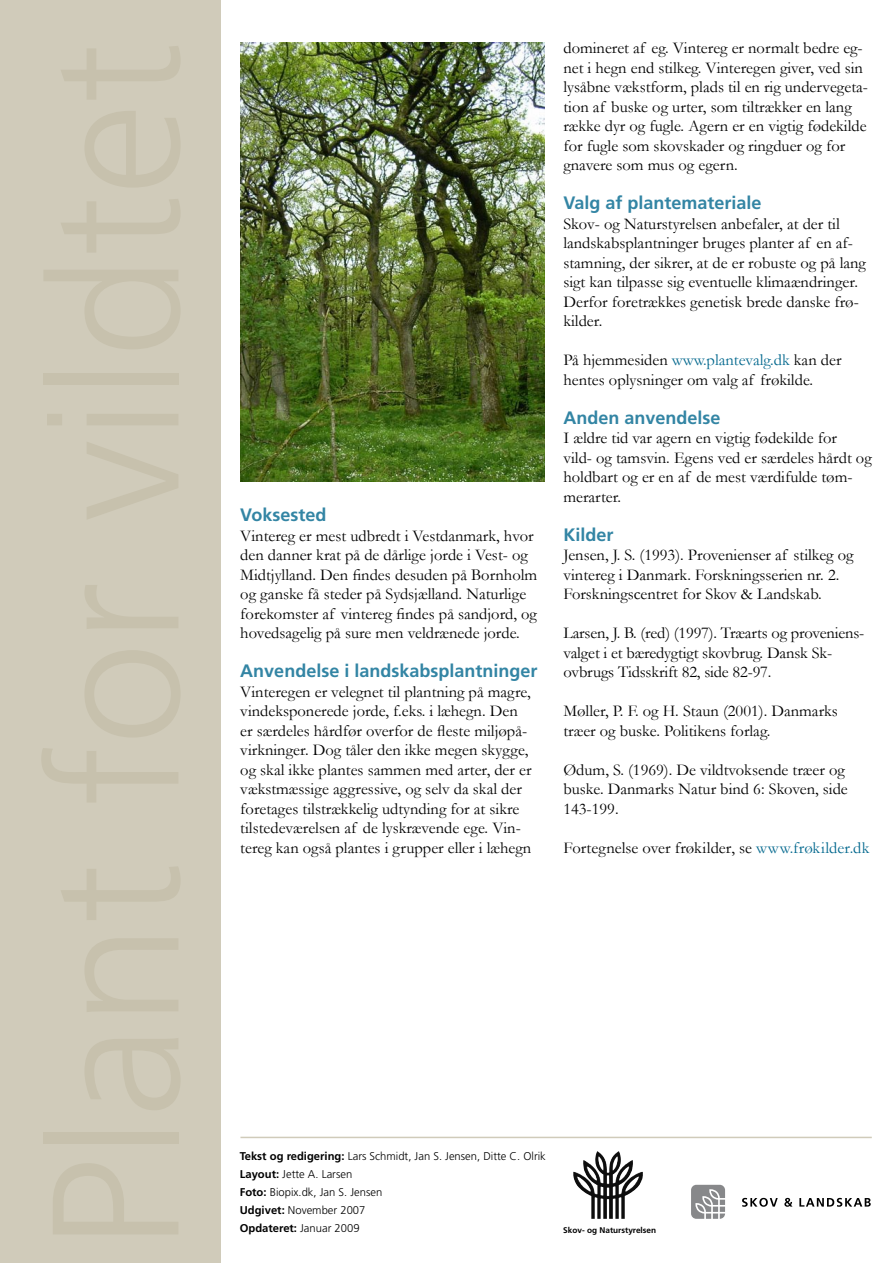
<style>
.page{position:relative;width:893px;height:1263px;background:#fff}
.page>*{position:absolute;margin:0;border:0;box-sizing:border-box;transform-origin:0 0}
.Underrubrik_1{font:700 18px "Frutiger LT Std";color:#3385a4}
.Brødtekst{font:16.5px/19.5px "Garamond";color:#000}
.Billedtekst{font:300 11.25px/18px "Frutiger LT Std";color:#000}
.Brødtekst-2{font:700 8.25px "Frutiger LT Std";color:#000}
.s1{color:#00678d}
.s2{font-weight:700}
</style>
<div class="page">
<div style="left:0;top:0;width:220px;height:1263px;background:#d0cbba"></div>
<hr style="left:240px;top:1137px;width:632px;height:1px;background:#d0cbba">
<img style="left:240px;top:43px;width:304px;height:439px">
<img style="left:583px;top:1151px;width:36px;height:32px">
<svg style="left:742px;top:1198px;width:36px;height:9px"></svg>
<svg style="left:784px;top:1198px;width:8px;height:9px"></svg>
<svg style="left:799px;top:1198px;width:72px;height:9px"></svg>
<svg style="left:689px;top:1183px;width:38px;height:37px"></svg>
<svg style="left:691px;top:1185px;width:34px;height:34px"></svg>
<p class="Underrubrik_1" style="left:240px;top:504px;width:88px">Voksested</p>
<p class="Brødtekst" style="left:240px;top:525px;width:298px">Vintereg er mest udbredt i Vestdanmark, hvor den danner krat på de dårlige jorde i Vest- og Midtjylland. Den findes desuden på Bornholm og ganske få steder på Sydsjælland. Naturlige forekomster af vintereg findes på sandjord, og hovedsagelig på sure men veldrænede jorde.</p>
<p class="Underrubrik_1" style="left:240px;top:660px;width:299px">Anvendelse i landskabsplantninger</p>
<p class="Brødtekst" style="left:240px;top:681px;width:293px">Vinteregen er velegnet til plantning på magre, vindeksponerede jorde, f.eks. i læhegn. Den er særdeles hårdfør overfor de fleste miljøpå&shy;virkninger. Dog tåler den ikke megen skygge, og skal ikke plantes sammen med arter, der er vækstmæssige aggressive, og selv da skal der foretages tilstrækkelig udtynding for at sikre tilstedeværelsen af de lyskrævende ege. Vin&shy;tereg kan også plantes i grupper eller i læhegn</p>
<p class="Brødtekst" style="left:563px;top:38px;width:306px">domineret af eg. Vintereg er normalt bedre eg&shy;net i hegn end stilkeg. Vinteregen giver, ved sin lysåbne vækstform, plads til en rig undervegeta&shy;tion af buske og urter, som tiltrækker en lang række dyr og fugle. Agern er en vigtig fødekilde for fugle som skovskader og ringduer og for gnavere som mus og egern.</p>
<p class="Underrubrik_1" style="left:563px;top:192px;width:200px">Valg af plantemateriale</p>
<p class="Brødtekst" style="left:563px;top:213px;width:304px">Skov- og Naturstyrelsen anbefaler, at der til landskabsplantninger bruges planter af en af&shy;stamning, der sikrer, at de er robuste og på lang sigt kan tilpasse sig eventuelle klimaændringer.<br>Derfor foretrækkes genetisk brede danske frø&shy;kilder.</p>
<p class="Brødtekst" style="left:563px;top:350px;width:280px">På hjemmesiden <span class="s1">www.plantevalg.dk</span> kan der hentes oplysninger om valg af frøkilde.</p>
<p class="Underrubrik_1" style="left:563px;top:407px;width:159px">Anden anvendelse</p>
<p class="Brødtekst" style="left:563px;top:428px;width:310px">I ældre tid var agern en vigtig fødekilde for<br>vild- og tamsvin. Egens ved er særdeles hårdt og holdbart og er en af de mest værdifulde tøm&shy;merarter.</p>
<p class="Underrubrik_1" style="left:563px;top:524px;width:52px">Kilder</p>
<p class="Brødtekst" style="left:563px;top:545px;width:292px">Jensen, J. S. (1993). Provenienser af stilkeg og vintereg i Danmark. Forskningsserien nr. 2.<br>Forskningscentret for Skov &amp; Landskab.</p>
<p class="Brødtekst" style="left:563px;top:623px;width:302px">Larsen, J. B. (red) (1997). Træarts og proveniens&shy;valget i et bæredygtigt skovbrug. Dansk Sk&shy;ovbrugs Tidsskrift 82, side 82-97.</p>
<p class="Brødtekst" style="left:563px;top:701px;width:276px">Møller, P. F. og H. Staun (2001). Danmarks træer og buske. Politikens forlag.</p>
<p class="Brødtekst" style="left:563px;top:759px;width:286px">Ødum, S. (1969). De vildtvoksende træer og buske. Danmarks Natur bind 6: Skoven, side<br>143-199.</p>
<p class="Brødtekst" style="left:563px;top:837px;width:308px">Fortegnelse over frøkilder, se <span class="s1">www.frøkilder.dk</span></p>
<p class="Billedtekst" style="left:240px;top:1147px;width:308px"><span class="s2">Tekst og redigering:</span> Lars Schmidt, Jan S. Jensen, Ditte C. Olrik</p>
<p class="Billedtekst" style="left:240px;top:1165px;width:114px"><span class="s2">Layout:</span> Jette A. Larsen</p>
<p class="Billedtekst" style="left:240px;top:1183px;width:144px"><span class="s2">Foto:</span> Biopix.dk, Jan S. Jensen</p>
<p class="Billedtekst" style="left:240px;top:1201px;width:127px"><span class="s2">Udgivet:</span> November 2007<br><span class="s2">Opdateret:</span> Januar 2009</p>
<p class="Brødtekst-2" style="left:563px;top:1225px;width:94px">Skov- og Naturstyrelsen</p>
</div>
